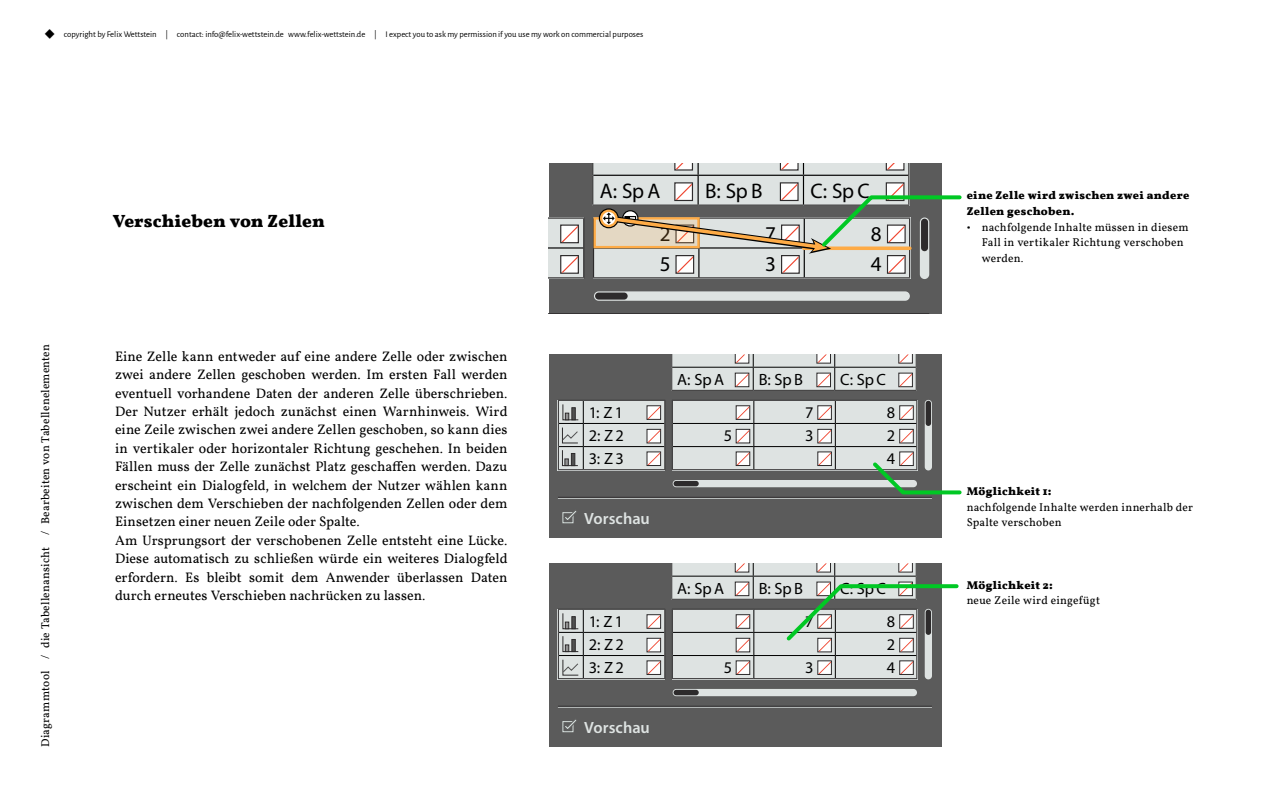
<style>
.page{position:relative;width:1280px;height:791px;background:#fff}
.page>*{position:absolute;margin:0;border:0;box-sizing:border-box;transform-origin:0 0}
.t1{font:21.1px "Myriad Pro";letter-spacing:-.005em;color:#000}
.t2{font:700 18px "Vollkorn";letter-spacing:.005em;color:#000}
.t3{font:16.3px/23.1px "Myriad Pro";letter-spacing:.145em;color:#000}
.t4{font:600 16.3px "Myriad Pro";color:#dee3e2}
.t5{font:14px/18.4px "Vollkorn";color:#000}
.t6{font:11.5px/15.6px "Vollkorn";letter-spacing:.02em;color:#000}
.t7{font:700 11.5px/15.6px "Vollkorn";letter-spacing:.025em;color:#000}
.t8{font:8.7px "Alegreya Sans";color:#000}
.s1{font-family:"Minion Pro";font-size:24px}
</style>
<div class="page">
<div style="left:549px;top:354px;width:392px;height:184px;background:#5b5b5b"></div>
<hr style="left:558px;top:498px;width:374px;height:1px;background:#dee3e2">
<hr style="left:558px;top:497px;width:374px;height:1px;background:#2d2b2c">
<div style="left:562px;top:512px;width:11px;height:11px;border:1px solid #d4ddda"></div>
<svg style="left:563px;top:510px;width:14px;height:12px"></svg>
<hr style="left:672px;top:400px;width:82px;height:1px;background:#2d2b2c">
<hr style="left:754px;top:400px;width:81px;height:1px;background:#2d2b2c">
<hr style="left:835px;top:400px;width:82px;height:1px;background:#2d2b2c">
<div style="left:558px;top:400px;width:107px;height:70px;background:#dee3e2"></div>
<hr style="left:583px;top:400px;width:82px;height:1px;background:#2d2b2c">
<hr style="left:583px;top:469px;width:82px;height:1px;background:#2d2b2c">
<hr style="left:583px;top:423px;width:81px;height:1px;background:#000">
<hr style="left:583px;top:446px;width:81px;height:1px;background:#000">
<div style="left:671px;top:354px;width:246px;height:37px;background:#dee3e2"></div>
<svg style="left:671px;top:354px;width:1px;height:36px"></svg>
<hr style="left:671px;top:390px;width:82px;height:1px;background:#2d2b2c">
<hr style="left:753px;top:390px;width:82px;height:1px;background:#2d2b2c">
<hr style="left:835px;top:390px;width:82px;height:1px;background:#2d2b2c">
<hr style="left:672px;top:367px;width:81px;height:1px;background:#000">
<hr style="left:753px;top:367px;width:82px;height:1px;background:#000">
<hr style="left:835px;top:367px;width:81px;height:1px;background:#000">
<svg style="left:558px;top:400px;width:26px;height:70px"></svg>
<svg style="left:647px;top:401px;width:18px;height:68px"></svg>
<svg style="left:735px;top:354px;width:19px;height:36px"></svg>
<svg style="left:898px;top:354px;width:19px;height:36px"></svg>
<svg style="left:816px;top:354px;width:19px;height:36px"></svg>
<div style="left:549px;top:563px;width:392px;height:184px;background:#5b5b5b"></div>
<hr style="left:558px;top:707px;width:374px;height:1px;background:#dee3e2">
<hr style="left:558px;top:706px;width:374px;height:1px;background:#2d2b2c">
<div style="left:562px;top:721px;width:11px;height:11px;border:1px solid #d4ddda"></div>
<svg style="left:563px;top:719px;width:14px;height:12px"></svg>
<div style="left:672px;top:609px;width:246px;height:70px;background:#dee3e2"></div>
<hr style="left:672px;top:609px;width:82px;height:1px;background:#2d2b2c">
<hr style="left:754px;top:609px;width:81px;height:1px;background:#2d2b2c">
<svg style="left:672px;top:610px;width:1px;height:68px"></svg>
<hr style="left:672px;top:678px;width:82px;height:1px;background:#2d2b2c">
<hr style="left:754px;top:678px;width:81px;height:1px;background:#2d2b2c">
<hr style="left:835px;top:678px;width:82px;height:1px;background:#2d2b2c">
<hr style="left:673px;top:632px;width:81px;height:1px;background:#000">
<hr style="left:754px;top:632px;width:81px;height:1px;background:#000">
<hr style="left:673px;top:655px;width:81px;height:1px;background:#000">
<hr style="left:754px;top:655px;width:81px;height:1px;background:#000">
<div style="left:558px;top:609px;width:107px;height:70px;background:#dee3e2"></div>
<hr style="left:583px;top:609px;width:82px;height:1px;background:#2d2b2c">
<hr style="left:583px;top:678px;width:82px;height:1px;background:#2d2b2c">
<hr style="left:583px;top:632px;width:81px;height:1px;background:#000">
<hr style="left:583px;top:655px;width:81px;height:1px;background:#000">
<div style="left:671px;top:563px;width:246px;height:37px;background:#dee3e2"></div>
<svg style="left:671px;top:563px;width:1px;height:36px"></svg>
<hr style="left:671px;top:599px;width:82px;height:1px;background:#2d2b2c">
<hr style="left:753px;top:599px;width:82px;height:1px;background:#2d2b2c">
<hr style="left:672px;top:576px;width:81px;height:1px;background:#000">
<hr style="left:753px;top:576px;width:82px;height:1px;background:#000">
<svg style="left:558px;top:609px;width:26px;height:70px"></svg>
<svg style="left:673px;top:689px;width:244px;height:7px;background:#cfd4d3"></svg>
<div style="left:925px;top:609px;width:7px;height:70px;background:#dee3e2;border-radius:4px"></div>
<svg style="left:736px;top:614px;width:1px;height:15px"></svg>
<svg style="left:736px;top:638px;width:1px;height:14px"></svg>
<svg style="left:736px;top:660px;width:1px;height:15px"></svg>
<svg style="left:737px;top:610px;width:17px;height:68px"></svg>
<svg style="left:647px;top:610px;width:18px;height:68px"></svg>
<svg style="left:735px;top:563px;width:19px;height:36px"></svg>
<div style="left:549px;top:163px;width:392px;height:151px;background:#5b5b5b"></div>
<hr style="left:549px;top:313px;width:380px;height:1px;background:#2d2b2c">
<div style="left:593px;top:217px;width:318px;height:62px;background:#dee3e2"></div>
<hr style="left:593px;top:217px;width:106px;height:2px;background:#2d2b2c">
<svg style="left:593px;top:219px;width:1px;height:58px"></svg>
<hr style="left:593px;top:277px;width:106px;height:1px;background:#2d2b2c">
<hr style="left:699px;top:277px;width:105px;height:1px;background:#2d2b2c">
<hr style="left:804px;top:277px;width:106px;height:1px;background:#2d2b2c">
<hr style="left:594px;top:247px;width:105px;height:2px;background:#000">
<div style="left:549px;top:217px;width:35px;height:62px;background:#dee3e2"></div>
<hr style="left:549px;top:217px;width:35px;height:2px;background:#2d2b2c">
<hr style="left:549px;top:277px;width:35px;height:1px;background:#2d2b2c">
<hr style="left:549px;top:247px;width:34px;height:2px;background:#000">
<svg style="left:593px;top:163px;width:9px;height:42px"></svg>
<svg style="left:592px;top:163px;width:1px;height:12px"></svg>
<hr style="left:592px;top:175px;width:1px;height:30px;background:#2d2b2c">
<hr style="left:592px;top:205px;width:106px;height:1px;background:#2d2b2c">
<hr style="left:593px;top:175px;width:105px;height:1px;background:#000">
<svg style="left:594px;top:291px;width:316px;height:10px;background:#c8cdcc"></svg>
<svg style="left:920px;top:217px;width:9px;height:62px"></svg>
<div style="left:560px;top:225px;width:19px;height:18px;background:#4a4849"></div>
<div style="left:560px;top:255px;width:19px;height:19px;background:#4a4849"></div>
<svg style="left:561px;top:219px;width:23px;height:58px"></svg>
<div style="left:595px;top:218px;width:104px;height:29px;background:#e4d8c3"></div>
<div style="left:594px;top:217px;width:106px;height:31px;border:2px solid #feab46"></div>
<div style="left:599px;top:208px;width:20px;height:20px;border:5px solid #000;border-radius:50%"></div>
<div style="left:600px;top:210px;width:18px;height:17px;border:2px solid #feab46;border-radius:50%"></div>
<svg style="left:672px;top:401px;width:290px;height:95px"></svg>
<svg style="left:783px;top:563px;width:176px;height:115px"></svg>
<svg style="left:602px;top:163px;width:360px;height:114px"></svg>
<p class="t8" style="left:44px;top:29px;width:601px"><span class="s1">◆</span> copyright by Felix Wettstein | contact: info@felix-wettstein.de www.felix-wettstein.de | I expect you to ask my permission if you use my work on commercial purposes</p>
<p class="t6" style="left:38px;top:747px;width:404px;rotate:-90deg">Diagrammtool / die Tabellenansicht / Bearbeiten von Tabellenelementen</p>
<p class="t2" style="left:113px;top:210px;width:214px">Verschieben von Zellen</p>
<p class="t5" style="left:115px;top:347px;width:394px">Eine Zelle kann entweder auf eine andere Zelle oder zwischen zwei andere Zellen geschoben werden. Im ersten Fall werden eventuell vorhandene Daten der anderen Zelle überschrieben.<br>Der Nutzer erhält jedoch zunächst einen Warnhinweis. Wird eine Zeile zwischen zwei andere Zellen geschoben, so kann dies in vertikaler oder horizontaler Richtung geschehen. In beiden Fällen muss der Zelle zunächst Platz geschaffen werden. Dazu erscheint ein Dialogfeld, in welchem der Nutzer wählen kann zwischen dem Verschieben der nachfolgenden Zellen oder dem Einsetzen einer neuen Zeile oder Spalte.<br>Am Ursprungsort der verschobenen Zelle entsteht eine Lücke.<br>Diese automatisch zu schließen würde ein weiteres Dialogfeld erfordern. Es bleibt somit dem Anwender überlassen Daten durch erneutes Verschieben nachrücken zu lassen.</p>
<h1 class="t1" style="left:600px;top:178px;width:62px">A: SpA</h1>
<h1 class="t1" style="left:705px;top:178px;width:59px">B: Sp B</h1>
<h1 class="t1" style="left:811px;top:178px;width:61px">C: SpC</h1>
<p class="t7" style="left:967px;top:188px;width:224px">eine Zelle wird zwischen zwei andere<br>Zellen geschoben.</p>
<p class="t6" style="left:982px;top:219px;width:208px;text-indent:-15px">• nachfolgende Inhalte müssen in diesem<br>Fall in vertikaler Richtung verschoben werden.</p>
<h1 class="t1" style="left:660px;top:221px;width:12px">2</h1>
<h1 class="t1" style="left:765px;top:221px;width:12px">7</h1>
<h1 class="t1" style="left:871px;top:221px;width:12px">8</h1>
<h1 class="t1" style="left:660px;top:251px;width:12px">5</h1>
<h1 class="t1" style="left:765px;top:251px;width:12px">3</h1>
<h1 class="t1" style="left:871px;top:251px;width:12px">4</h1>
<p class="t3" style="left:589px;top:401px;width:37px;text-align:justify">1: Z1<br>2: Z2<br>3: Z3</p>
<p class="t4" style="left:584px;top:508px;width:67px">Vorschau</p>
<p class="t3" style="left:589px;top:610px;width:37px;text-align:justify">1: Z1<br>2: Z2<br>3: Z2</p>
<p class="t4" style="left:584px;top:717px;width:67px">Vorschau</p>
<p class="t3" style="left:677px;top:368px;width:48px">A: SpA</p>
<p class="t3" style="left:759px;top:368px;width:46px">B: Sp B</p>
<p class="t3" style="left:840px;top:368px;width:47px">C: SpC</p>
<p class="t3" style="left:805px;top:401px;width:10px">7</p>
<p class="t3" style="left:887px;top:401px;width:10px">8</p>
<p class="t3" style="left:724px;top:424px;width:10px">5</p>
<p class="t3" style="left:805px;top:424px;width:10px">3</p>
<p class="t3" style="left:887px;top:424px;width:10px">2<br>4</p>
<p class="t3" style="left:677px;top:577px;width:48px">A: SpA</p>
<p class="t3" style="left:759px;top:577px;width:46px">B: Sp B</p>
<p class="t3" style="left:840px;top:577px;width:47px">C: SpC</p>
<p class="t3" style="left:805px;top:610px;width:10px">7</p>
<p class="t3" style="left:887px;top:610px;width:10px">8<br>2</p>
<p class="t3" style="left:724px;top:656px;width:10px">5</p>
<p class="t3" style="left:805px;top:656px;width:10px">3</p>
<p class="t3" style="left:887px;top:656px;width:10px">4</p>
<p class="t7" style="left:967px;top:484px;width:86px">Möglichkeit 1:</p>
<p class="t6" style="left:967px;top:499px;width:228px">nachfolgende Inhalte werden innerhalb der<br>Spalte verschoben</p>
<p class="t7" style="left:967px;top:577px;width:88px">Möglichkeit 2:</p>
<p class="t6" style="left:967px;top:593px;width:135px">neue Zeile wird eingefügt</p>
</div>
